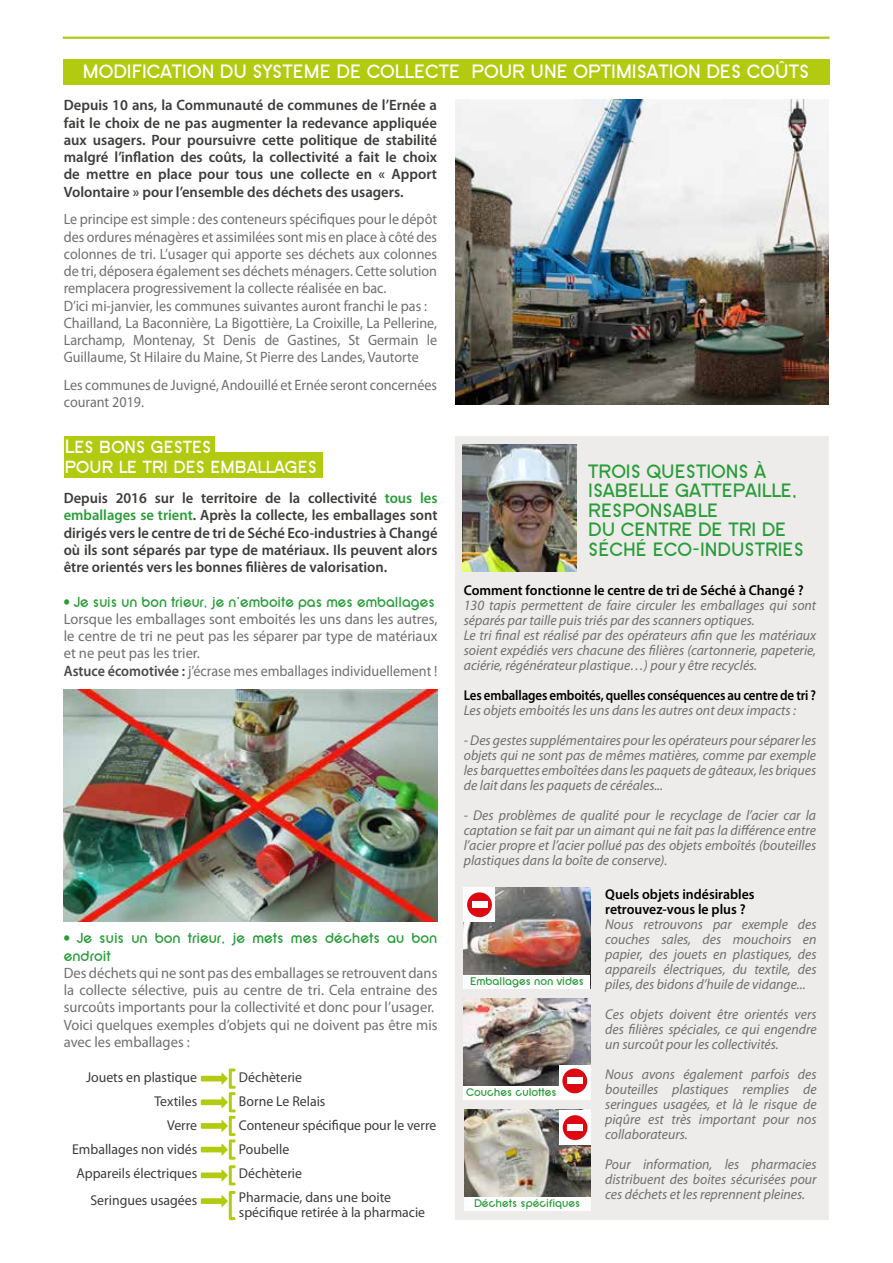
<style>
.page{position:relative;width:893px;height:1263px;background:#fff}
.page>*{position:absolute;margin:0;border:0;box-sizing:border-box;transform-origin:0 0}
.t1{font:700 20.1px/19.5px "SF New Republic SC";color:#fff;scale:.95 1}
.t2{font:700 20.1px/19.5px "SF New Republic SC";color:#279d38;scale:.95 1}
.t3{font:15px/17.2px "Myriad Pro";color:#706f6f;scale:.94 1}
.t4{font:600 15px/17.2px "Myriad Pro";color:#3c3c3b;text-align:justify}
.t5{font:15px/17.2px "Myriad Pro";color:#706f6f}
.t6{font:700 15px/17.2px "SF New Republic";color:#279d38}
.t7{font:700 15px "SF New Republic";color:#279d38;scale:.95 1}
.t8{font:italic 14.25px/15px "Myriad Pro";color:#706f6f;text-align:justify}
.t9{font:14.25px/24px "Myriad Pro";color:#3c3c3b;text-align:right}
.t10{font:600 14.25px/15px "Myriad Pro";color:#000}
.t11{font:600 14.25px "Myriad Pro";color:#000;scale:.91 1}
.t12{font:700 11.55px "SF New Republic";color:#279d38}
.s1{color:#279d38}
.s2{font-weight:600;color:#4a4a49}
</style>
<div class="page">
<hr style="left:63px;top:37px;width:766px;height:2px;background:#b2cb11">
<div style="left:63px;top:59px;width:766px;height:25px;background:#b2cb11"></div>
<img style="left:455px;top:99px;width:373px;height:306px">
<div style="left:64px;top:436px;width:151px;height:25px;background:#b2cb11"></div>
<div style="left:64px;top:453px;width:259px;height:25px;background:#b2cb11"></div>
<img style="left:64px;top:690px;width:373px;height:231px">
<svg style="left:201px;top:1068px;width:35px;height:117px"></svg>
<svg style="left:201px;top:1191px;width:35px;height:29px"></svg>
<div style="left:455px;top:436px;width:373px;height:784px;background:#eeeceb"></div>
<img style="left:463px;top:444px;width:113px;height:128px">
<img style="left:464px;top:887px;width:126px;height:88px">
<img style="left:464px;top:999px;width:126px;height:87px">
<img style="left:464px;top:1110px;width:126px;height:87px">
<div style="left:464px;top:975px;width:126px;height:13px;background:#fff"></div>
<div style="left:464px;top:1086px;width:95px;height:13px;background:#fff"></div>
<div style="left:464px;top:1197px;width:126px;height:13px;background:#fff"></div>
<div style="left:464px;top:887px;width:31px;height:35px;background:#fff"></div>
<div style="left:559px;top:1065px;width:31px;height:35px;background:#fff"></div>
<div style="left:559px;top:1110px;width:31px;height:35px;background:#fff"></div>
<div style="left:467px;top:892px;width:25px;height:25px;background:#dc0812;border-radius:50%"></div>
<div style="left:472px;top:901px;width:15px;height:7px;background:#fff"></div>
<div style="left:562px;top:1068px;width:25px;height:25px;background:#dc0812;border-radius:50%"></div>
<div style="left:567px;top:1078px;width:15px;height:6px;background:#fff"></div>
<div style="left:563px;top:1115px;width:24px;height:25px;background:#dc0812;border-radius:50%"></div>
<div style="left:567px;top:1124px;width:16px;height:7px;background:#fff"></div>
<h1 class="t1" style="left:83px;top:62px;width:766px">MODIFICATION DU SYSTEME DE COLLECTE POUR UNE OPTIMISATION DES COÛTS</h1>
<p class="t4" style="left:64px;top:96px;width:375px">Depuis 10 ans, la Communauté de communes de l’Ernée a fait le choix de ne pas augmenter la redevance appliquée aux usagers. Pour poursuivre cette politique de stabilité malgré l’inflation des coûts, la collectivité a fait le choix de mettre en place pour tous une collecte en « Apport Volontaire » pour l’ensemble des déchets des usagers.</p>
<p class="t3" style="left:64px;top:210px;width:399px">Le principe est simple : des conteneurs spécifiques pour le dépôt des ordures ménagères et assimilées sont mis en place à côté des colonnes de tri. L’usager qui apporte ses déchets aux colonnes de tri, déposera également ses déchets ménagers. Cette solution remplacera progressivement la collecte réalisée en bac.<br>D’ici mi-janvier, les communes suivantes auront franchi le pas :<br>Chailland, La Baconnière, La Bigottière, La Croixille, La Pellerine, Larchamp, Montenay, St Denis de Gastines, St Germain le Guillaume, St Hilaire du Maine, St Pierre des Landes, Vautorte</p>
<p class="t3" style="left:64px;top:376px;width:399px">Les communes de Juvigné, Andouillé et Ernée seront concernées courant 2019.</p>
<h1 class="t1" style="left:65px;top:437px;width:267px">Les bons gestes<br>pour le tri des emballages</h1>
<p class="t4" style="left:64px;top:489px;width:375px">Depuis 2016 sur le territoire de la collectivité <span class="s1">tous les emballages se trient</span>. Après la collecte, les emballages sont dirigés vers le centre de tri de Séché Eco-industries à Changé où ils sont séparés par type de matériaux. Ils peuvent alors être orientés vers les bonnes filières de valorisation.</p>
<p class="t7" style="left:64px;top:593px;width:392px">• Je suis un bon trieur, je n’emboite pas mes emballages</p>
<p class="t5" style="left:64px;top:610px;width:375px">Lorsque les emballages sont emboités les uns dans les autres, le centre de tri ne peut pas les séparer par type de matériaux et ne peut pas les trier.<br><span class="s2">Astuce écomotivée :</span> j’écrase mes emballages individuellement !</p>
<p class="t6" style="left:64px;top:930px;width:375px">• Je suis un bon trieur, je mets mes déchets au bon endroit</p>
<p class="t5" style="left:64px;top:964px;width:375px">Des déchets qui ne sont pas des emballages se retrouvent dans la collecte sélective, puis au centre de tri. Cela entraine des surcoûts importants pour la collectivité et donc pour l’usager.<br>Voici quelques exemples d’objets qui ne doivent pas être mis avec les emballages :</p>
<p class="t9" style="left:72px;top:1064px;width:127px">Jouets en plastique<br>Textiles<br>Verre<br>Emballages non vidés<br>Appareils électriques</p>
<p class="t9" style="left:90px;top:1187px;width:108px">Seringues usagées</p>
<p class="t9" style="left:239px;top:1064px;width:199px;text-align:left">Déchèterie<br>Borne Le Relais<br>Conteneur spécifique pour le verre<br>Poubelle<br>Déchèterie<br>Pharmacie, dans une boite</p>
<p class="t9" style="left:239px;top:1199px;width:188px">spécifique retirée à la pharmacie</p>
<h1 class="t2" style="left:588px;top:461px;width:229px">TROIS QUESTIONS À<br>ISABELLE GATTEPAILLE,<br>RESPONSABLE<br>DU CENTRE DE TRI DE<br>SÉCHÉ ECO-INDUSTRIES</h1>
<p class="t10" style="left:464px;top:583px;width:341px">Comment fonctionne le centre de tri de Séché à Changé ?</p>
<p class="t8" style="left:464px;top:598px;width:354px;text-align:left">130 tapis permettent de faire circuler les emballages qui sont séparés par taille puis triés par des scanners optiques.<br>Le tri final est réalisé par des opérateurs afin que les matériaux soient expédiés vers chacune des filières (cartonnerie, papeterie, aciérie, régénérateur plastique…) pour y être recyclés.</p>
<p class="t11" style="left:464px;top:686px;width:389px">Les emballages emboités, quelles conséquences au centre de tri ?</p>
<p class="t8" style="left:464px;top:703px;width:334px">Les objets emboités les uns dans les autres ont deux impacts :</p>
<p class="t8" style="left:464px;top:733px;width:354px">- Des gestes supplémentaires pour les opérateurs pour séparer les objets qui ne sont pas de mêmes matières, comme par exemple les barquettes emboîtées dans les paquets de gâteaux, les briques de lait dans les paquets de céréales...</p>
<p class="t8" style="left:464px;top:808px;width:354px">- Des problèmes de qualité pour le recyclage de l’acier car la captation se fait par un aimant qui ne fait pas la différence entre l’acier propre et l’acier pollué pas des objets emboîtés (bouteilles plastiques dans la boîte de conserve).</p>
<p class="t12" style="left:470px;top:974px;width:115px">Emballages non vides</p>
<p class="t12" style="left:466px;top:1086px;width:92px">Couches culottes</p>
<p class="t12" style="left:474px;top:1197px;width:108px">Déchets spécifiques</p>
<p class="t10" style="left:605px;top:886px;width:151px">Quels objets indésirables retrouvez-vous le plus ?</p>
<p class="t8" style="left:605px;top:916px;width:213px">Nous retrouvons par exemple des couches sales, des mouchoirs en papier, des jouets en plastiques, des appareils électriques, du textile, des piles, des bidons d’huile de vidange...</p>
<p class="t8" style="left:605px;top:1007px;width:213px">Ces objets doivent être orientés vers des filières spéciales, ce qui engendre un surcoût pour les collectivités.</p>
<p class="t8" style="left:605px;top:1067px;width:213px">Nous avons également parfois des bouteilles plastiques remplies de seringues usagées, et là le risque de piqûre est très important pour nos collaborateurs.</p>
<p class="t8" style="left:605px;top:1157px;width:213px">Pour information, les pharmacies distribuent des boites sécurisées pour ces déchets et les reprennent pleines.</p>
</div>
